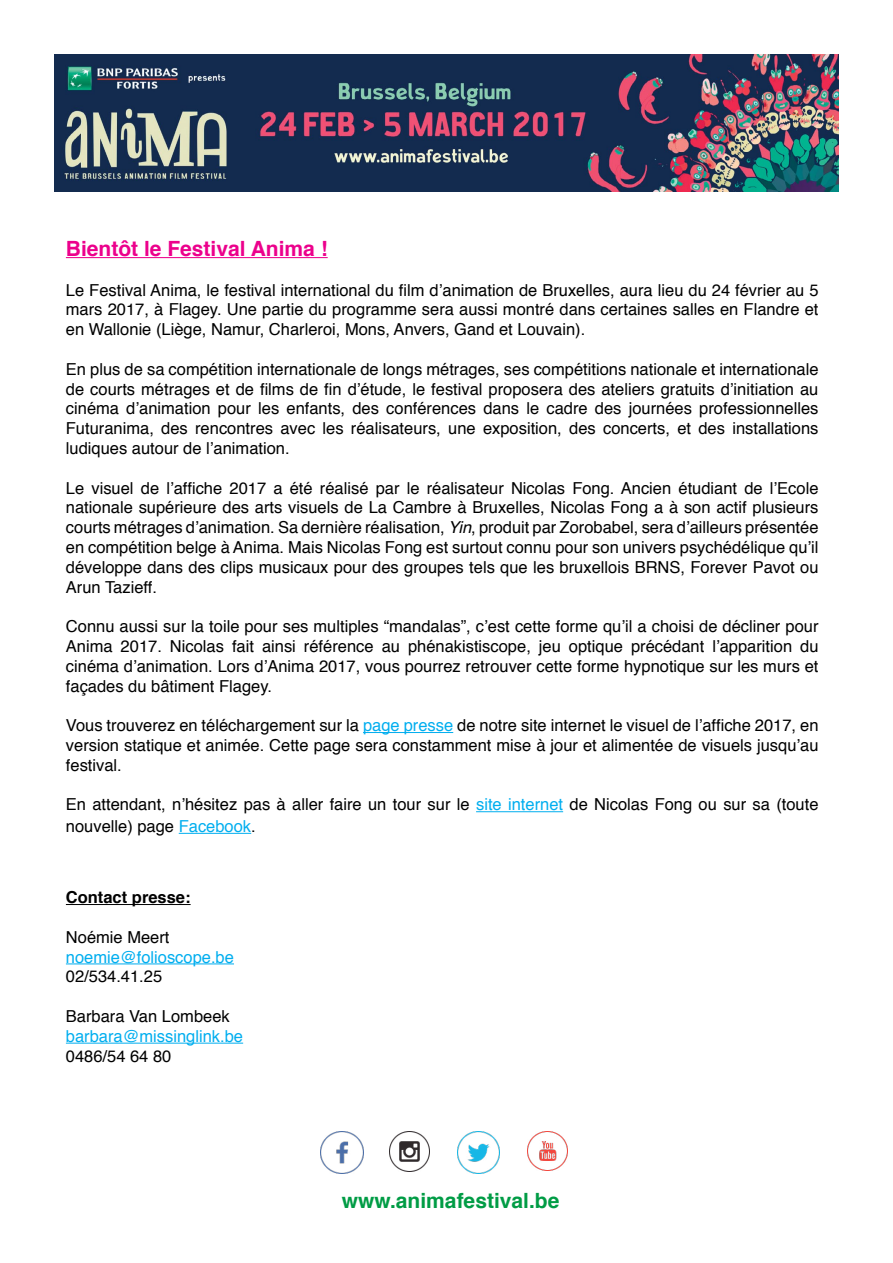
<style>
.page{position:relative;width:893px;height:1263px;background:#fff}
.page>*{position:absolute;margin:0;border:0;box-sizing:border-box;transform-origin:0 0}
.t1{font:700 21px "Helvetica";color:#ec008c}
.t2{font:700 21px "Helvetica";color:#009c45}
.t3{font:16.5px/19.8px "Helvetica";color:#000;text-align:justify}
.t4{font:16.5px "Helvetica";color:#00aeef}
.t5{font:700 16.5px "Helvetica";color:#000}
.s1{font-style:italic}
.s2{color:#00aeef}
</style>
<div class="page">
<hr style="left:66px;top:257px;width:262px;height:1px;background:#ec008c">
<hr style="left:363px;top:732px;width:90px;height:1px;background:#00aeef">
<hr style="left:476px;top:811px;width:87px;height:1px;background:#00aeef">
<hr style="left:179px;top:833px;width:72px;height:1px;background:#00aeef">
<hr style="left:66px;top:904px;width:125px;height:1px;background:#000">
<hr style="left:66px;top:963px;width:168px;height:1px;background:#00aeef">
<hr style="left:66px;top:1043px;width:177px;height:1px;background:#00aeef">
<img style="left:54px;top:54px;width:785px;height:138px">
<img style="left:321px;top:1131px;width:42px;height:43px">
<img style="left:389px;top:1131px;width:40px;height:40px">
<img style="left:457px;top:1131px;width:43px;height:43px">
<img style="left:527px;top:1131px;width:40px;height:40px">
<p class="t1" style="left:66px;top:232px;width:263px">Bientôt le Festival Anima !</p>
<p class="t3" style="left:66px;top:280px;width:754px">Le Festival Anima, le festival international du film d’animation de Bruxelles, aura lieu du 24 février au 5 mars 2017, à Flagey. Une partie du programme sera aussi montré dans certaines salles en Flandre et en Wallonie (Liège, Namur, Charleroi, Mons, Anvers, Gand et Louvain).</p>
<p class="t3" style="left:66px;top:360px;width:754px">En plus de sa compétition internationale de longs métrages, ses compétitions nationale et internationale de courts métrages et de films de fin d’étude, le festival proposera des ateliers gratuits d’initiation au cinéma d’animation pour les enfants, des conférences dans le cadre des journées professionnelles Futuranima, des rencontres avec les réalisateurs, une exposition, des concerts, et des installations ludiques autour de l’animation.</p>
<p class="t3" style="left:66px;top:478px;width:754px">Le visuel de l’affiche 2017 a été réalisé par le réalisateur Nicolas Fong. Ancien étudiant de l’Ecole nationale supérieure des arts visuels de La Cambre à Bruxelles, Nicolas Fong a à son actif plusieurs courts métrages d’animation. Sa dernière réalisation, <span class="s1">Yin</span>, produit par Zorobabel, sera d’ailleurs présentée en compétition belge à Anima. Mais Nicolas Fong est surtout connu pour son univers psychédélique qu’il développe dans des clips musicaux pour des groupes tels que les bruxellois BRNS, Forever Pavot ou Arun Tazieff.</p>
<p class="t3" style="left:66px;top:617px;width:754px">Connu aussi sur la toile pour ses multiples “mandalas”, c’est cette forme qu’il a choisi de décliner pour Anima 2017. Nicolas fait ainsi référence au phénakistiscope, jeu optique précédant l’apparition du cinéma d’animation. Lors d’Anima 2017, vous pourrez retrouver cette forme hypnotique sur les murs et façades du bâtiment Flagey.</p>
<p class="t3" style="left:66px;top:716px;width:754px">Vous trouverez en téléchargement sur la <span class="s2">page presse</span> de notre site internet le visuel de l’affiche 2017, en version statique et animée. Cette page sera constamment mise à jour et alimentée de visuels jusqu’au festival.</p>
<p class="t3" style="left:66px;top:794px;width:754px;line-height:21.6px">En attendant, n’hésitez pas à aller faire un tour sur le <span class="s2">site internet</span> de Nicolas Fong ou sur sa (toute nouvelle) page <span class="s2">Facebook</span>.</p>
<p class="t5" style="left:66px;top:884px;width:126px">Contact presse:</p>
<p class="t3" style="left:66px;top:928px;width:105px">Noémie Meert</p>
<p class="t4" style="left:66px;top:944px;width:170px">noemie@folioscope.be</p>
<p class="t3" style="left:66px;top:967px;width:98px">02/534.41.25</p>
<p class="t3" style="left:66px;top:1007px;width:165px">Barbara Van Lombeek</p>
<p class="t4" style="left:66px;top:1023px;width:179px">barbara@missinglink.be</p>
<p class="t3" style="left:66px;top:1046px;width:107px">0486/54 64 80</p>
<p class="t2" style="left:342px;top:1183px;width:219px">www.animafestival.be</p>
</div>
